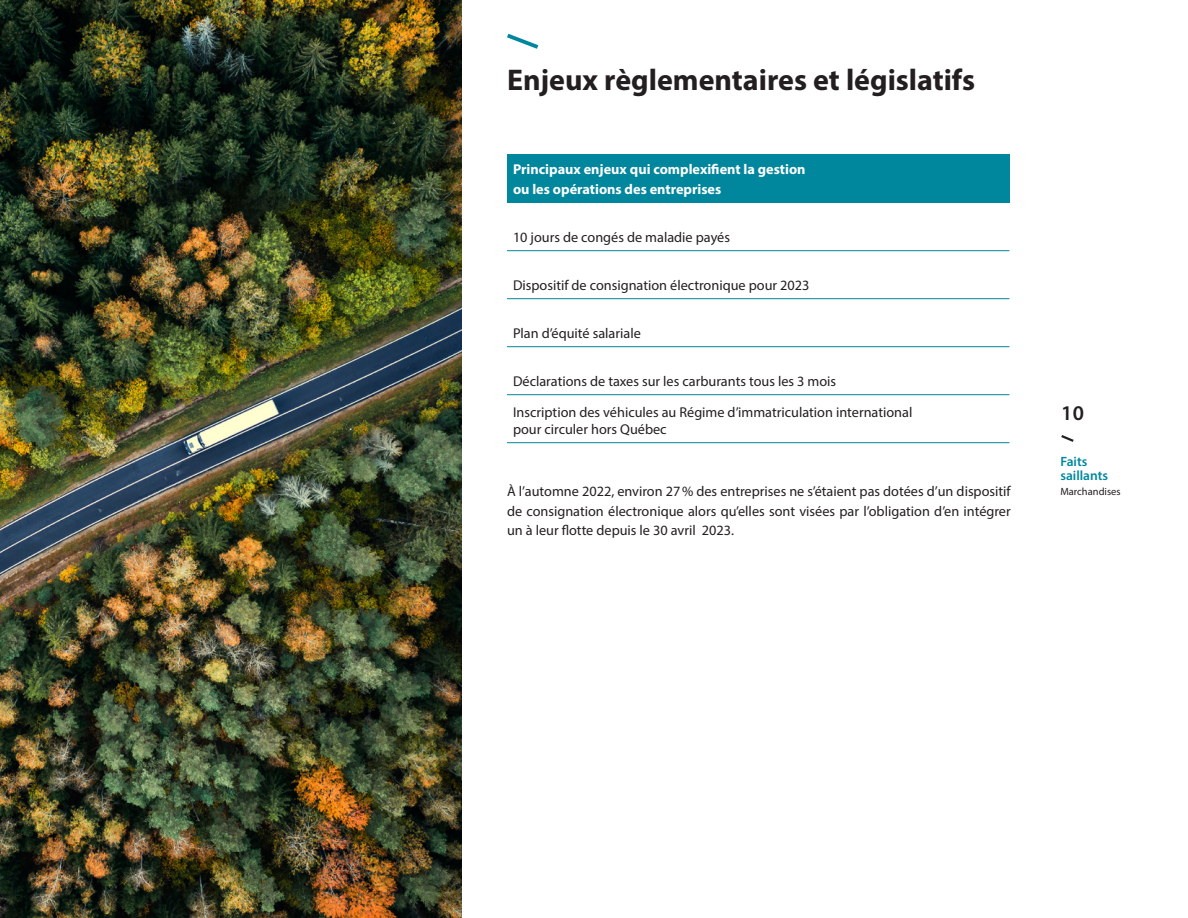
<style>
.page{position:relative;width:1188px;height:918px;background:#fff}
.page>*{position:absolute;margin:0;border:0;box-sizing:border-box;transform-origin:0 0}
.t1{font:700 30px "Myriad Pro";color:#231f20}
.t2{font:600 21px "Myriad Pro";color:#231f20}
.t3{font:14.25px/19.5px "Myriad Pro";color:#231f20}
.t4{font:700 14.25px/19.5px "Myriad Pro";color:#fff}
.t5{font:600 13.5px/13.5px "Myriad Pro";color:#00879e}
.t6{font:10.5px "Myriad Pro";color:#231f20}
</style>
<div class="page">
<svg style="left:1061px;top:435px;width:13px;height:7px"></svg>
<div style="left:507px;top:154px;width:503px;height:49px;background:#00879e"></div>
<hr style="left:507px;top:250px;width:503px;height:1px;background:#00879e">
<hr style="left:507px;top:298px;width:503px;height:1px;background:#00879e">
<hr style="left:507px;top:346px;width:503px;height:1px;background:#00879e">
<hr style="left:507px;top:394px;width:503px;height:1px;background:#00879e">
<hr style="left:507px;top:442px;width:503px;height:1px;background:#00879e">
<svg style="left:507px;top:33px;width:32px;height:16px"></svg>
<img style="left:0;top:0;width:462px;height:918px">
<h1 class="t1" style="left:507px;top:60px;width:470px">Enjeux règlementaires et législatifs</h1>
<p class="t4" style="left:513px;top:159px;width:294px">Principaux enjeux qui complexifient la gestion ou les opérations des entreprises</p>
<p class="t3" style="left:513px;top:227px;width:219px">10 jours de congés de maladie payés</p>
<p class="t3" style="left:513px;top:275px;width:298px">Dispositif de consignation électronique pour 2023</p>
<p class="t3" style="left:513px;top:323px;width:129px">Plan d’équité salariale</p>
<p class="t3" style="left:513px;top:371px;width:325px">Déclarations de taxes sur les carburants tous les 3 mois</p>
<p class="t3" style="left:513px;top:404px;width:401px;line-height:16.5px">Inscription des véhicules au Régime d’immatriculation international pour circuler hors Québec</p>
<p class="t3" style="left:507px;top:482px;width:505px;text-align:justify">À l’automne 2022, environ 27% des entreprises ne s’étaient pas dotées d’un dispositif de consignation électronique alors qu’elles sont visées par l’obligation d’en intégrer un à leur flotte depuis le 30 avril 2023.</p>
<h2 class="t2" style="left:1061px;top:400px;width:24px">10</h2>
<p class="t5" style="left:1060px;top:455px;width:49px">Faits saillants</p>
<p class="t6" style="left:1060px;top:485px;width:62px">Marchandises</p>
</div>
